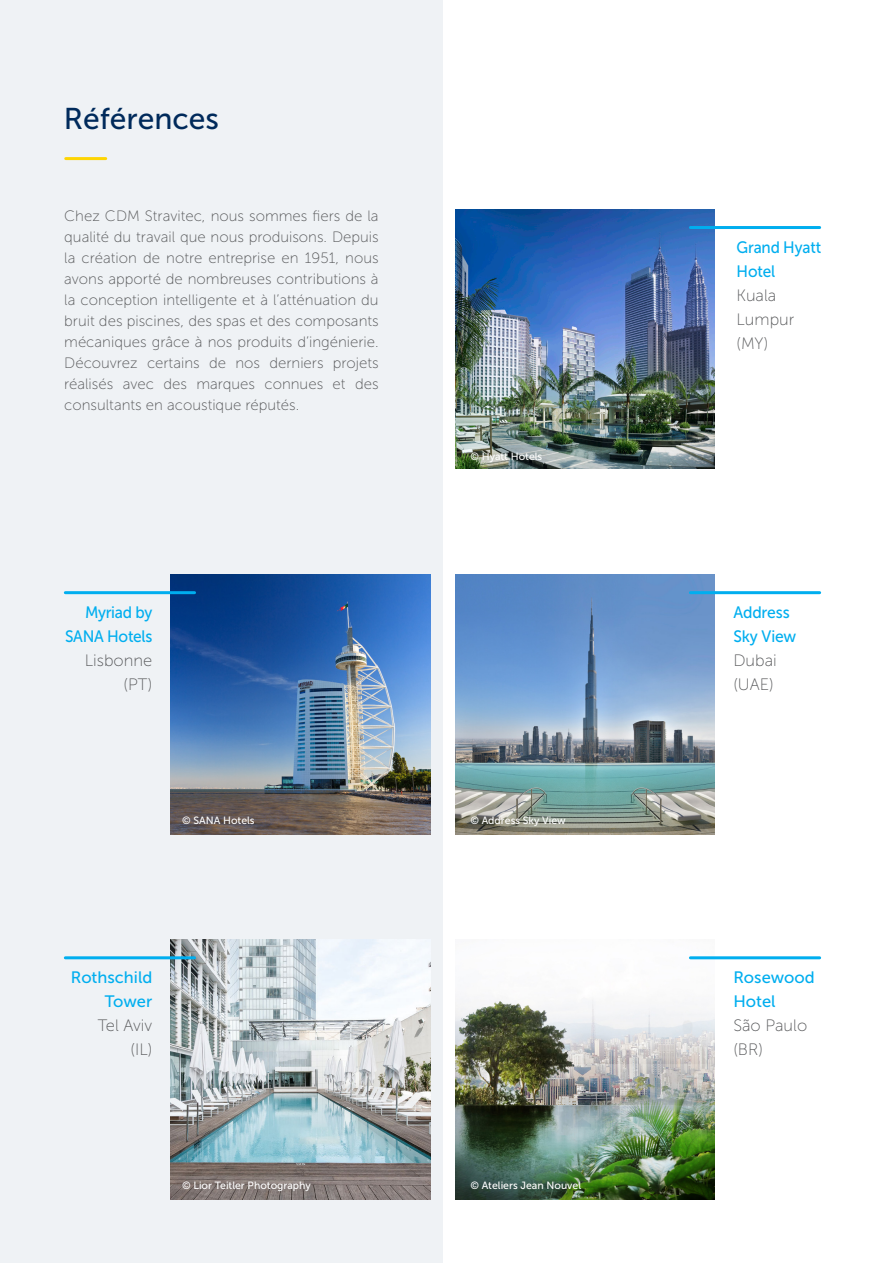
<style>
.page{position:relative;width:885px;height:1263px;background:#fff}
.page>*{position:absolute;margin:0;border:0;box-sizing:border-box;transform-origin:0 0}
.t1{font:30px "Museo Sans 500";color:#002a5b}
.basis{font:16.5px/24px "Museo Sans 100";color:#57585a}
.basis-2{font:16.5px/24px "Museo Sans 500";letter-spacing:-.01em;color:#00aeef;text-align:right}
.basis-3{font:16.5px/24px "Museo Sans 500";letter-spacing:-.01em;color:#00aeef;scale:.95 1}
.basis-4{font:16.5px/24px "Museo Sans 500";letter-spacing:-.01em;color:#00aeef;text-align:right;scale:.94 1}
.basis-5{font:16.5px/24px "Museo Sans 500";letter-spacing:-.01em;color:#00aeef;scale:.93 1}
.basis-6{font:15px/21px "Museo Sans 100";color:#57585a;text-align:justify}
.basis-7{font:10.5px "Museo Sans 500";color:#fff}
.s1{font-family:"Museo Sans 100";color:#57585a}
.s2{font-family:"Museo Sans 500";color:#00aeef}
</style>
<div class="page">
<div style="left:0;top:0;width:442px;height:1263px;background:#eff2f5"></div>
<hr style="left:66px;top:157px;width:40px;height:3px;background:#fed503">
<img style="left:455px;top:210px;width:259px;height:259px">
<hr style="left:690px;top:226px;width:129px;height:3px;background:#00aeef">
<img style="left:170px;top:940px;width:260px;height:259px">
<hr style="left:65px;top:956px;width:129px;height:3px;background:#00aeef">
<img style="left:455px;top:956px;width:259px;height:243px">
<hr style="left:690px;top:956px;width:129px;height:3px;background:#00aeef">
<img style="left:170px;top:575px;width:260px;height:259px">
<hr style="left:65px;top:591px;width:129px;height:3px;background:#00aeef">
<img style="left:455px;top:575px;width:259px;height:259px">
<hr style="left:690px;top:591px;width:129px;height:3px;background:#00aeef">
<p class="t1" style="left:64px;top:102px;width:157px">Références</p>
<p class="basis-6" style="left:64px;top:205px;width:316px">Chez CDM Stravitec, nous sommes fiers de la qualité du travail que nous produisons. Depuis la création de notre entreprise en 1951, nous avons apporté de nombreuses contributions à la conception intelligente et à l’atténuation du bruit des piscines, des spas et des composants mécaniques grâce à nos produits d’ingénierie.<br>Découvrez certains de nos derniers projets réalisés avec des marques connues et des consultants en acoustique réputés.</p>
<p class="basis-4" style="left:65px;top:600px;width:94px">Myriad by<br>SANA Hotels</p>
<p class="basis" style="left:85px;top:649px;width:69px">Lisbonne</p>
<p class="basis" style="left:123px;top:673px;width:30px">(PT)</p>
<p class="basis-7" style="left:182px;top:815px;width:74px">© SANA Hotels</p>
<p class="basis-2" style="left:71px;top:965px;width:83px">Rothschild<br>Tower</p>
<p class="basis" style="left:98px;top:1013px;width:56px">Tel Aviv</p>
<p class="basis" style="left:130px;top:1037px;width:23px">(IL)</p>
<p class="basis-7" style="left:182px;top:1180px;width:130px">© Lior Teitler Photography</p>
<p class="basis-7" style="left:470px;top:451px;width:73px">© Hyatt Hotels</p>
<p class="basis-7" style="left:470px;top:815px;width:97px">© Address Sky View</p>
<p class="basis-7" style="left:470px;top:1180px;width:112px">© Ateliers Jean Nouvel</p>
<p class="basis-5" style="left:736px;top:236px;width:92px">Grand Hyatt<br>Hotel</p>
<p class="basis" style="left:736px;top:284px;width:59px">Kuala<br>Lumpur (MY)</p>
<p class="basis-3" style="left:733px;top:600px;width:61px">Address</p>
<p class="basis-3" style="left:733px;top:624px;width:68px">Sky View<br><span class="s1">Dubai</span></p>
<p class="basis" style="left:733px;top:673px;width:42px">(UAE)</p>
<p class="basis-2" style="left:733px;top:965px;width:83px">Rosewood</p>
<p class="basis" style="left:733px;top:989px;width:75px"><span class="s2">Hotel<br></span>São Paulo</p>
<p class="basis" style="left:733px;top:1037px;width:31px">(BR)</p>
</div>
